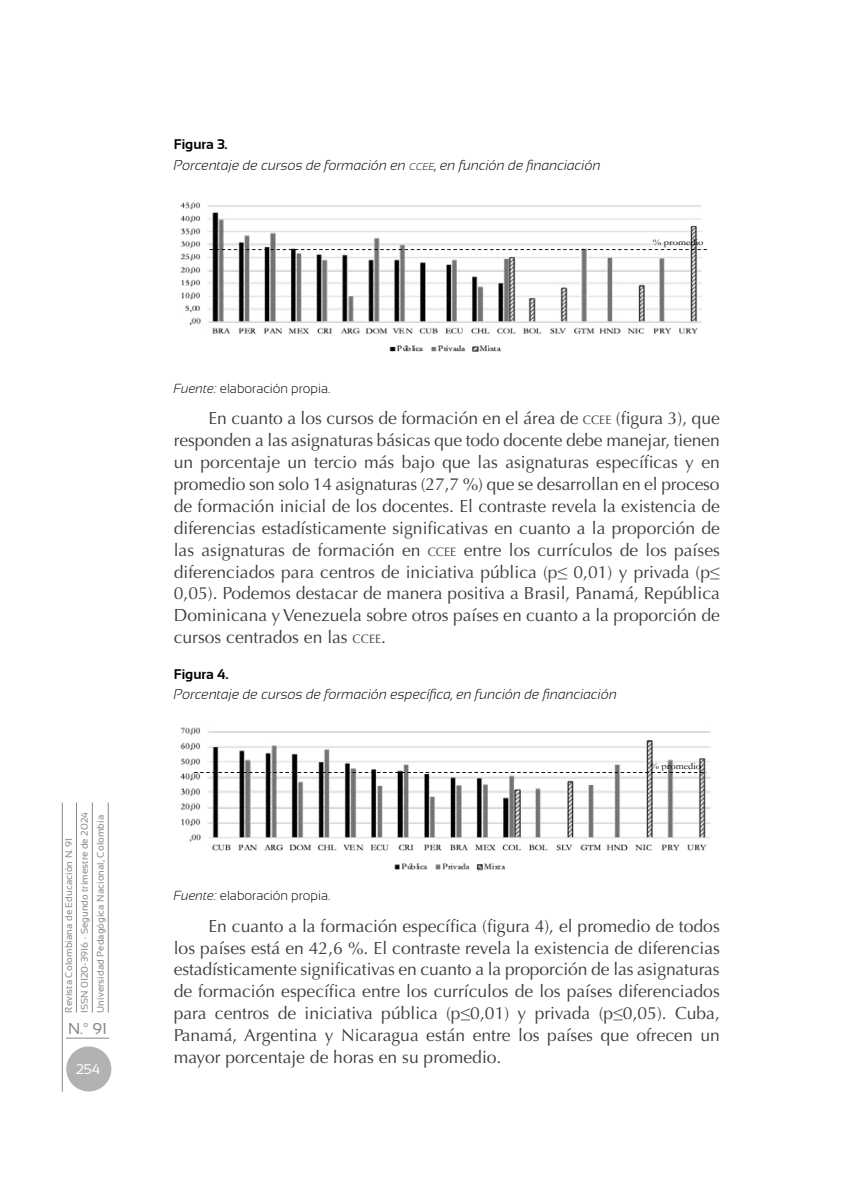
<style>
.page{position:relative;width:844px;height:1191px;background:#fff}
.page>*{position:absolute;margin:0;border:0;box-sizing:border-box;transform-origin:0 0}
.Texto_Secun{font:17.5px/21.9px "Optima";color:#3c3c3b;text-align:justify}
.t1{font:15.75px "Sansation";color:#878787}
.Nombre_tabla{font:italic 300 14px "Sansation";color:#000}
.Tit_tabla{font:700 14px "Sansation";color:#000}
.t2{font:14px "Sansation";color:#fff}
.Fuente_tabla_-_graf{font:300 13.12px "Sansation";color:#000}
.t3{font:9.62px/15.4px "Sansation";letter-spacing:.01em;color:#878787}
.t4{font:9.45px "Garamond";color:#000;scale:1.1 1}
.t5{font:8.75px "Garamond";color:#000;scale:1.19 1}
.s1{font-size:9.8px}
.s2{font-style:italic}
.s3{font-size:12.25px}
</style>
<div class="page">
<hr style="left:62px;top:802px;width:1px;height:289px;background:#878787">
<hr style="left:76px;top:802px;width:1px;height:210px;background:#878787">
<hr style="left:92px;top:802px;width:1px;height:210px;background:#878787">
<hr style="left:108px;top:802px;width:1px;height:210px;background:#878787">
<hr style="left:66px;top:1037px;width:43px;height:1px;background:#878787">
<div style="left:66px;top:1046px;width:45px;height:45px;background:#b3b2b2;border-radius:50%"></div>
<img style="left:180px;top:202px;width:522px;height:150px">
<svg style="left:209px;top:249px;width:497px;height:1px"></svg>
<img style="left:180px;top:727px;width:531px;height:143px">
<svg style="left:194px;top:772px;width:512px;height:1px"></svg>
<p class="t3" style="left:61px;top:1012px;width:202px;rotate:-90deg">Revista Colombiana de Educación N. 91<br>ISSN 0120-3916 · Segundo trimestre de 2024</p>
<p class="t3" style="left:93px;top:1012px;width:199px;rotate:-90deg">Universidad Pedagógica Nacional, Colombia</p>
<p class="t1" style="left:68px;top:1019px;width:40px">N.º 91</p>
<p class="t2" style="left:76px;top:1061px;width:26px">254</p>
<p class="Tit_tabla" style="left:174px;top:136px;width:56px">Figura 3.</p>
<p class="Nombre_tabla" style="left:174px;top:157px;width:428px">Porcentaje de cursos de formación en <span class="s1">CCEE</span>, en función de financiación</p>
<p class="t5" style="left:652px;top:236px;width:44px">% promedio</p>
<p class="Fuente_tabla_-_graf" style="left:174px;top:380px;width:158px"><span class="s2">Fuente:</span> elaboración propia.</p>
<p class="Texto_Secun" style="left:174px;top:408px;width:547px;text-indent:35px">En cuanto a los cursos de formación en el área de <span class="s3">CCEE</span> (figura 3), que responden a las asignaturas básicas que todo docente debe manejar, tienen un porcentaje un tercio más bajo que las asignaturas específicas y en promedio son solo 14 asignaturas (27,7 %) que se desarrollan en el proceso de formación inicial de los docentes. El contraste revela la existencia de diferencias estadísticamente significativas en cuanto a la proporción de las asignaturas de formación en <span class="s3">CCEE</span> entre los currículos de los países diferenciados para centros de iniciativa pública (p≤ 0,01) y privada (p≤ 0,05). Podemos destacar de manera positiva a Brasil, Panamá, República Dominicana y Venezuela sobre otros países en cuanto a la proporción de cursos centrados en las <span class="s3">CCEE</span>.</p>
<p class="Tit_tabla" style="left:174px;top:666px;width:56px">Figura 4.</p>
<p class="Nombre_tabla" style="left:174px;top:687px;width:444px">Porcentaje de cursos de formación específica, en función de financiación</p>
<p class="t4" style="left:650px;top:759px;width:48px">% promedio</p>
<p class="Fuente_tabla_-_graf" style="left:174px;top:888px;width:158px"><span class="s2">Fuente:</span> elaboración propia.</p>
<p class="Texto_Secun" style="left:174px;top:915px;width:547px;text-indent:35px">En cuanto a la formación específica (figura 4), el promedio de todos los países está en 42,6 %. El contraste revela la existencia de diferencias estadísticamente significativas en cuanto a la proporción de las asignaturas de formación específica entre los currículos de los países diferenciados para centros de iniciativa pública (p≤0,01) y privada (p≤0,05). Cuba, Panamá, Argentina y Nicaragua están entre los países que ofrecen un mayor porcentaje de horas en su promedio.</p>
</div>
